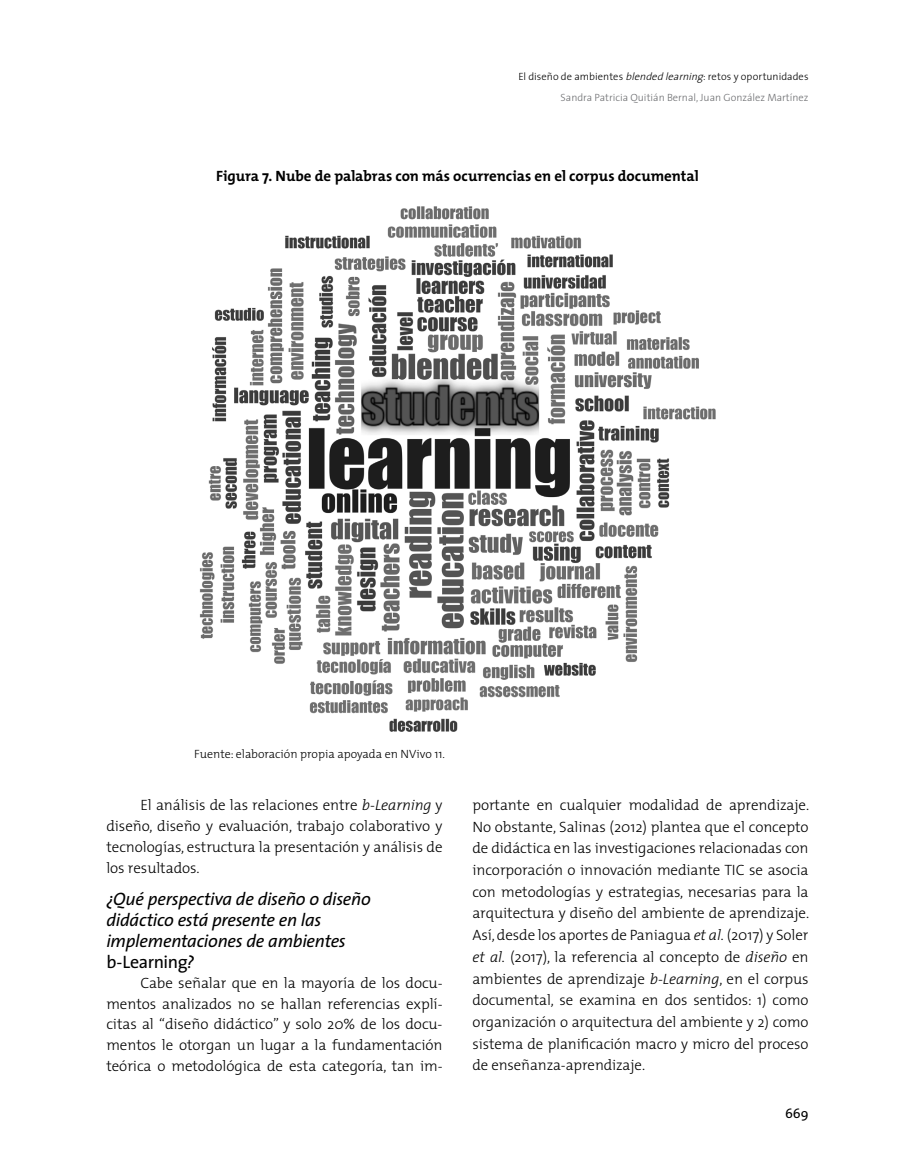
<style>
.page{position:relative;width:915px;height:1170px;background:#fff}
.page>*{position:absolute;margin:0;border:0;box-sizing:border-box;transform-origin:0 0}
.t1{font:italic 18px/21px "The Sans";letter-spacing:-.015em;color:#000}
.t2{font:300 15px/21.8px "The Mix";letter-spacing:-.005em;color:#000;text-align:justify}
.t3{font:700 15px "The Mix";color:#000}
.t4{font:13.5px "The Sans";color:#000}
.t5{font:300 12px "The Mix";color:#000}
.t6{font:300 10.5px/21px "The Sans";color:#6d6e71;text-align:right}
.s1{color:#000}
.s2{font-style:italic;color:#000}
.s3{font-style:italic}
.s4{font-style:normal}
</style>
<div class="page">
<img style="left:199px;top:206px;width:517px;height:526px">
<p class="t6" style="left:518px;top:65px;width:291px"><span class="s1">El diseño de ambientes</span> <span class="s2">blendedlearning</span><span class="s1">: retos y oportunidades<br></span>Sandra Patricia Quitián Bernal, Juan González Martínez</p>
<p class="t3" style="left:216px;top:164px;width:484px">Figura 7. Nube de palabras con más ocurrencias en el corpus documental</p>
<p class="t5" style="left:194px;top:743px;width:252px">Fuente: elaboración propia apoyada en NVivo 11.</p>
<p class="t2" style="left:106px;top:793px;width:337px;line-height:21px;text-indent:34px">El análisis de las relaciones entre <span class="s3">b-Learning</span> y diseño, diseño y evaluación, trabajo colaborativo y tecnologías, estructura la presentación y análisis de los resultados.</p>
<p class="t1" style="left:106px;top:887px;width:266px">¿Qué perspectiva de diseño o diseño didáctico está presente en las implementaciones de ambientes <span class="s4">b-Learning</span>?</p>
<p class="t2" style="left:106px;top:972px;width:337px;line-height:20.5px;text-indent:34px">Cabe señalar que en la mayoría de los docu&shy;mentos analizados no se hallan referencias explí&shy;citas al “diseño didáctico” y solo 20% de los docu&shy;mentos le otorgan un lugar a la fundamentación teórica o metodológica de esta categoría, tan im-</p>
<p class="t2" style="left:472px;top:793px;width:338px">portante en cualquier modalidad de aprendizaje.<br>No obstante, Salinas (2012) plantea que el concepto de didáctica en las investigaciones relacionadas con incorporación o innovación mediante TIC se asocia con metodologías y estrategias, necesarias para la arquitectura y diseño del ambiente de aprendizaje.<br>Así, desde los aportes de Paniagua <span class="s3">et al.</span> (2017) y Soler <span class="s3">et al.</span> (2017), la referencia al concepto de <span class="s3">diseño</span> en ambientes de aprendizaje <span class="s3">b-Learning</span>, en el corpus documental, se examina en dos sentidos: 1) como organización o arquitectura del ambiente y 2) como sistema de planificación macro y micro del proceso de enseñanza-aprendizaje.</p>
<p class="t4" style="left:784px;top:1102px;width:25px">669</p>
</div>
